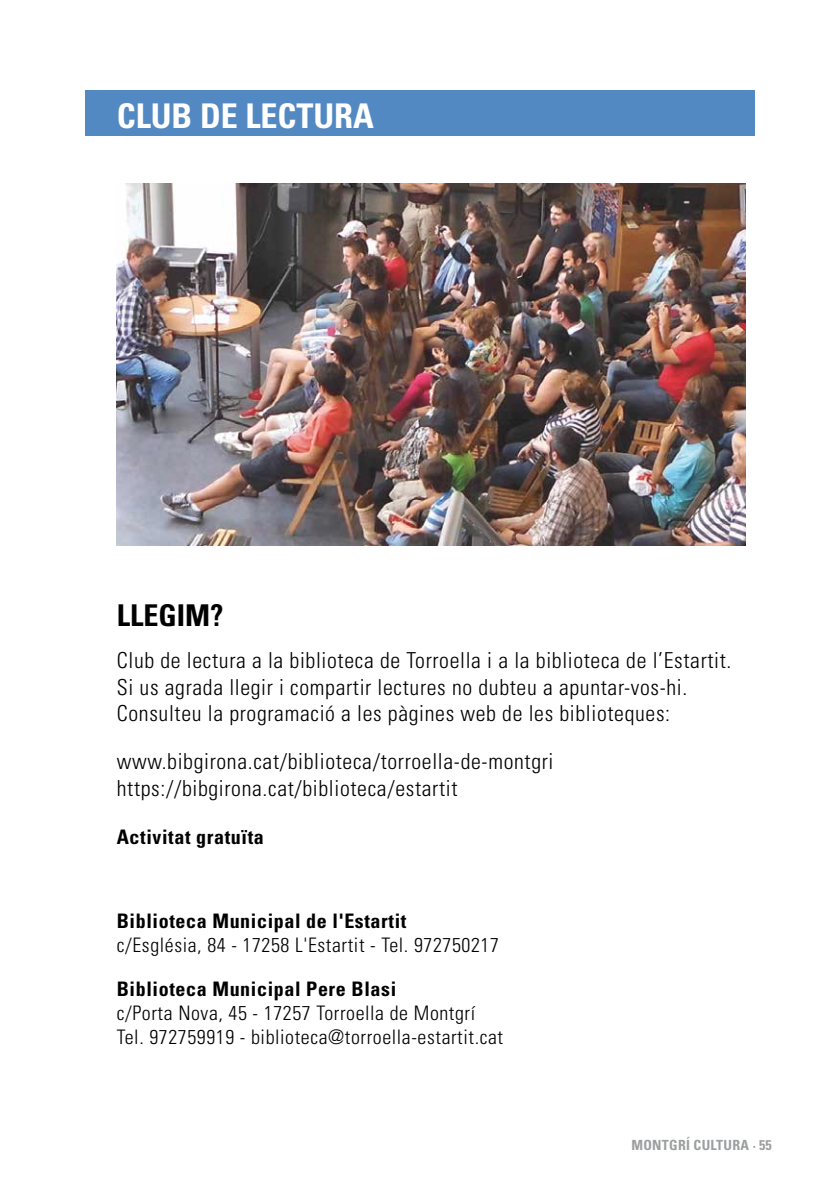
<style>
.page{position:relative;width:840px;height:1191px;background:#fff}
.page>*{position:absolute;margin:0;border:0;box-sizing:border-box;transform-origin:0 0}
.t1{font:700 condensed 34px "Univers LT Std";color:#fff}
.t2{font:700 condensed 30px "Univers LT Std";color:#000}
.t3{font:300 condensed 22px/26.4px "Univers LT Std";letter-spacing:.03em;color:#000}
.t4{font:300 condensed 20px/24px "Univers LT Std";letter-spacing:.03em;color:#000}
.t5{font:700 condensed 20px "Univers LT Std";letter-spacing:.03em;color:#000}
.t6{font:700 condensed 14px "Univers LT Std";letter-spacing:.02em;color:#9c9e9f}
</style>
<div class="page">
<img style="left:117px;top:183px;width:628px;height:363px">
<div style="left:85px;top:91px;width:669px;height:45px;background:#5389c2"></div>
<h1 class="t1" style="left:117px;top:95px;width:148px">CLUB DELECTURA</h1>
<h2 class="t2" style="left:117px;top:596px;width:108px">Llegim?</h2>
<p class="t3" style="left:117px;top:647px;width:616px">Club de lectura a la biblioteca de Torroella i a la biblioteca de l’Estartit.<br>Si us agrada llegir i compartir lectures no dubteu a apuntar-vos-hi.<br>Consulteu la programació a les pàgines web de les biblioteques:</p>
<p class="t3" style="left:117px;top:748px;width:438px">www.bibgirona.cat/biblioteca/torroella-de-montgri https://bibgirona.cat/biblioteca/estartit</p>
<p class="t5" style="left:117px;top:824px;width:148px">Activitat gratuïta</p>
<p class="t5" style="left:117px;top:908px;width:291px">Biblioteca Municipal de l'Estartit</p>
<p class="t4" style="left:117px;top:933px;width:383px">c/Església, 84 - 17258 L'Estartit - Tel. 972750217</p>
<p class="t5" style="left:117px;top:976px;width:281px">Biblioteca Municipal Pere Blasi</p>
<p class="t4" style="left:117px;top:1000px;width:387px">c/Porta Nova, 45 - 17257 Torroella de Montgrí<br>Tel. 972759919 - biblioteca@torroella-estartit.cat</p>
<p class="t6" style="left:631px;top:1136px;width:142px">MONTGRÍ CULTURA · 55</p>
</div>
